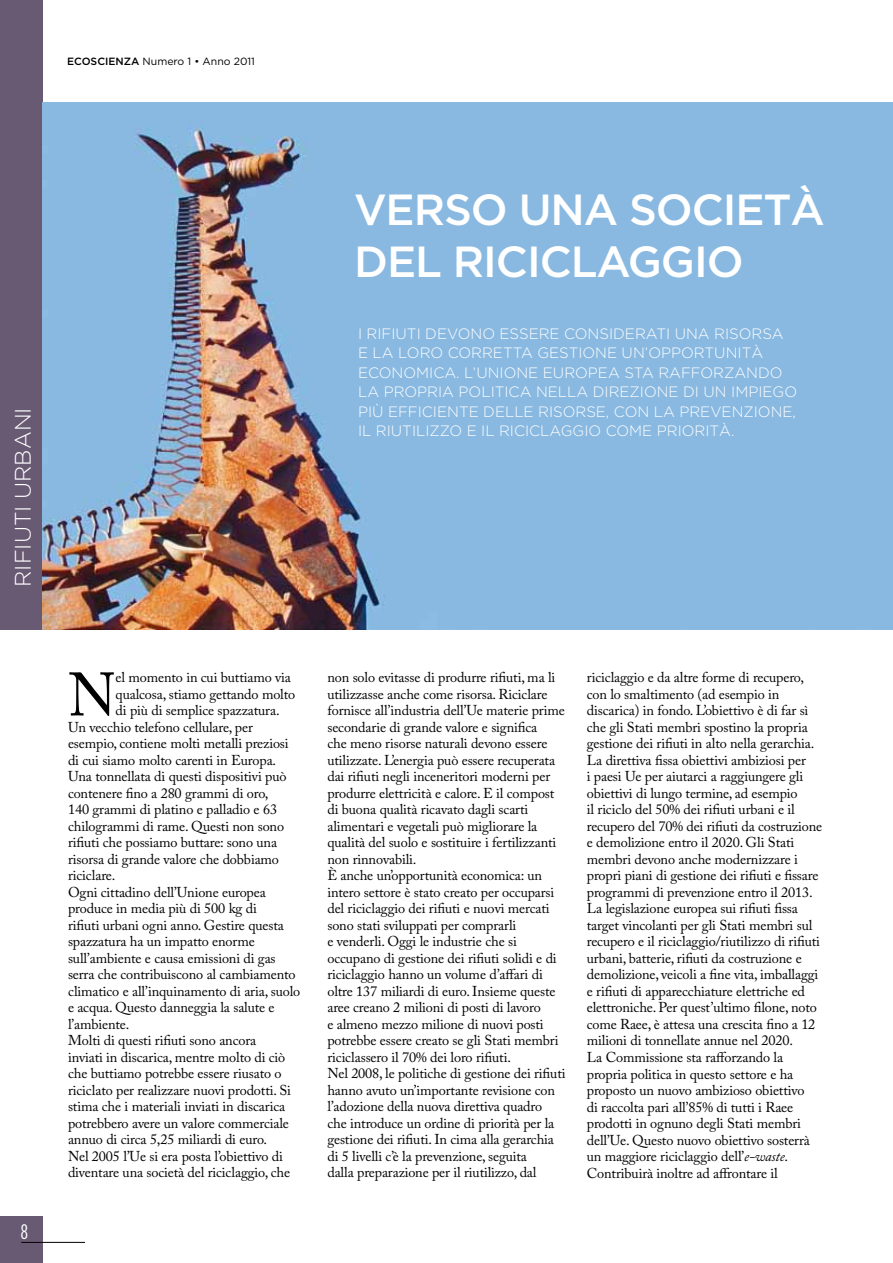
<style>
.page{position:relative;width:893px;height:1263px;background:#fff}
.page>*{position:absolute;margin:0;border:0;box-sizing:border-box;transform-origin:0 0}
.t1{font:60.6px "Adobe Caslon Pro";color:#000}
.t2{font:500 43.5px/52.5px "Gotham";letter-spacing:.285em;color:#fff}
.t3{font:300 22.5px "Gotham";color:#fff}
.t4{font:21px "Gotham Condensed";color:#fff}
.t5{font:300 15px/19.5px "Gotham";color:#fff}
.t6{font:14.25px/16.5px "Adobe Caslon Pro";letter-spacing:-.01em;color:#000}
.t7{font:10.5px "Gotham";color:#000}
.s1{font-weight:500}
.s2{font-style:italic}
</style>
<div class="page">
<div style="left:0;top:1216px;width:43px;height:47px;background:#695a74"></div>
<hr style="left:21px;top:1242px;width:64px;height:1px;background:#000">
<div style="left:0;top:0;width:43px;height:629px;background:#695a74"></div>
<img style="left:43px;top:102px;width:850px;height:527px">
<p class="t7" style="left:67px;top:55px;width:189px"><span class="s1">ECOSCIENZA</span> Numero 1 • Anno 2011</p>
<h3 class="t3" style="left:10px;top:587px;width:181px;rotate:-90deg">RIFIUTI URBAN I</h3>
<h3 class="t4" style="left:21px;top:1221px;width:9px">8</h3>
<h2 class="t2" style="left:354px;top:182px;width:472px">VERSO U NA SOCIETÀ<br>DEL RICICLAGGIO</h2>
<p class="t5" style="left:358px;top:323px;width:441px">I RIFIUTI DEVONO ESSERE CONSIDERATI UNA RISORSA E LA LORO CORRETTA GESTION E UN’OPPORTUN ITÀ ECONOMICA. L’UN ION E EUROPEA STA RAFFORZAN DO LA PROPRIA POLITICA N ELLA DIREZION E DI UN IMPIEGO PIÙ EFFICIENTE DELLE RISORSE, CON LA PREVENZION E, IL RIUTILIZZO E IL RICICLAGGIO COME PRIORITÀ.</p>
<h1 class="t1" style="left:68px;top:659px;width:50px">N</h1>
<p class="t6" style="left:116px;top:669px;width:177px">el momento in cui buttiamo via</p>
<p class="t6" style="left:116px;top:686px;width:181px">qualcosa, stiamo gettando molto</p>
<p class="t6" style="left:116px;top:702px;width:165px">di più di semplice spazzatura.</p>
<p class="t6" style="left:68px;top:719px;width:186px">Un vecchio telefono cellulare, per</p>
<p class="t6" style="left:68px;top:735px;width:222px">esempio, contiene molti metalli preziosi</p>
<p class="t6" style="left:68px;top:752px;width:210px">di cui siamo molto carenti in Europa.</p>
<p class="t6" style="left:68px;top:768px;width:220px">Una tonnellata di questi dispositivi può</p>
<p class="t6" style="left:68px;top:785px;width:202px">contenere fino a 280 grammi di oro,</p>
<p class="t6" style="left:68px;top:801px;width:211px">140 grammi di platino e palladio e 63</p>
<p class="t6" style="left:68px;top:818px;width:218px">chilogrammi di rame. Questi non sono</p>
<p class="t6" style="left:68px;top:834px;width:211px">rifiuti che possiamo buttare: sono una</p>
<p class="t6" style="left:68px;top:851px;width:213px">risorsa di grande valore che dobbiamo</p>
<p class="t6" style="left:68px;top:867px;width:49px">riciclare.</p>
<p class="t6" style="left:68px;top:884px;width:199px">Ogni cittadino dell’Unione europea</p>
<p class="t6" style="left:68px;top:900px;width:190px">produce in media più di 500 kg di</p>
<p class="t6" style="left:68px;top:917px;width:217px">rifiuti urbani ogni anno. Gestire questa</p>
<p class="t6" style="left:68px;top:933px;width:188px">spazzatura ha un impatto enorme</p>
<p class="t6" style="left:68px;top:950px;width:209px">sull’ambiente e causa emissioni di gas</p>
<p class="t6" style="left:68px;top:966px;width:229px">serra che contribuiscono al cambiamento</p>
<p class="t6" style="left:68px;top:983px;width:234px">climatico e all’inquinamento di aria, suolo</p>
<p class="t6" style="left:68px;top:999px;width:208px">e acqua. Questo danneggia la salute e</p>
<p class="t6" style="left:68px;top:1016px;width:63px">l’ambiente.</p>
<p class="t6" style="left:68px;top:1032px;width:190px">Molti di questi rifiuti sono ancora</p>
<p class="t6" style="left:68px;top:1049px;width:219px">inviati in discarica, mentre molto di ciò</p>
<p class="t6" style="left:68px;top:1065px;width:215px">che buttiamo potrebbe essere riusato o</p>
<p class="t6" style="left:68px;top:1082px;width:224px">riciclato per realizzare nuovi prodotti. Si</p>
<p class="t6" style="left:68px;top:1098px;width:219px">stima che i materiali inviati in discarica</p>
<p class="t6" style="left:68px;top:1115px;width:222px">potrebbero avere un valore commerciale</p>
<p class="t6" style="left:68px;top:1131px;width:201px">annuo di circa 5,25 miliardi di euro.</p>
<p class="t6" style="left:68px;top:1148px;width:216px">Nel 2005 l’Ue si era posta l’obiettivo di</p>
<p class="t6" style="left:68px;top:1164px;width:224px">diventare una società del riciclaggio, che</p>
<p class="t6" style="left:327px;top:669px;width:240px">non solo evitasse di produrre rifiuti, ma li utilizzasse anche come risorsa. Riciclare fornisce all’industria dell’Ue materie prime secondarie di grande valore e significa<br>che meno risorse naturali devono essere utilizzate. L’energia può essere recuperata dai rifiuti negli inceneritori moderni per produrre elettricità e calore. E il compost di buona qualità ricavato dagli scarti alimentari e vegetali può migliorare la qualità del suolo e sostituire i fertilizzanti non rinnovabili.<br>È anche un’opportunità economica: un intero settore è stato creato per occuparsi del riciclaggio dei rifiuti e nuovi mercati sono stati sviluppati per comprarli<br>e venderli. Oggi le industrie che si occupano di gestione dei rifiuti solidi e di riciclaggio hanno un volume d’affari di oltre 137 miliardi di euro. Insieme queste aree creano 2 milioni di posti di lavoro<br>e almeno mezzo milione di nuovi posti potrebbe essere creato se gli Stati membri riciclassero il 70% dei loro rifiuti.<br>Nel 2008, le politiche di gestione dei rifiuti hanno avuto un’importante revisione con l’adozione della nuova direttiva quadro<br>che introduce un ordine di priorità per la gestione dei rifiuti. In cima alla gerarchia di 5 livelli c’è la prevenzione, seguita<br>dalla preparazione per il riutilizzo, dal</p>
<p class="t6" style="left:587px;top:669px;width:237px">riciclaggio e da altre forme di recupero, con lo smaltimento (ad esempio in discarica) in fondo. L’obiettivo è di far sì che gli Stati membri spostino la propria gestione dei rifiuti in alto nella gerarchia.<br>La direttiva fissa obiettivi ambiziosi per<br>i paesi Ue per aiutarci a raggiungere gli obiettivi di lungo termine, ad esempio<br>il riciclo del 50% dei rifiuti urbani e il recupero del 70% dei rifiuti da costruzione e demolizione entro il 2020. Gli Stati membri devono anche modernizzare i propri piani di gestione dei rifiuti e fissare programmi di prevenzione entro il 2013.<br>La legislazione europea sui rifiuti fissa target vincolanti per gli Stati membri sul recupero e il riciclaggio/riutilizzo di rifiuti urbani, batterie, rifiuti da costruzione e demolizione, veicoli a fine vita, imballaggi e rifiuti di apparecchiature elettriche ed elettroniche. Per quest’ultimo filone, noto come Raee, è attesa una crescita fino a 12 milioni di tonnellate annue nel 2020.<br>La Commissione sta rafforzando la propria politica in questo settore e ha proposto un nuovo ambizioso obiettivo<br>di raccolta pari all’85% di tutti i Raee prodotti in ognuno degli Stati membri dell’Ue. Questo nuovo obiettivo sosterrà un maggiore riciclaggio dell’<span class="s2">e-waste</span>.<br>Contribuirà inoltre ad affrontare il</p>
</div>
